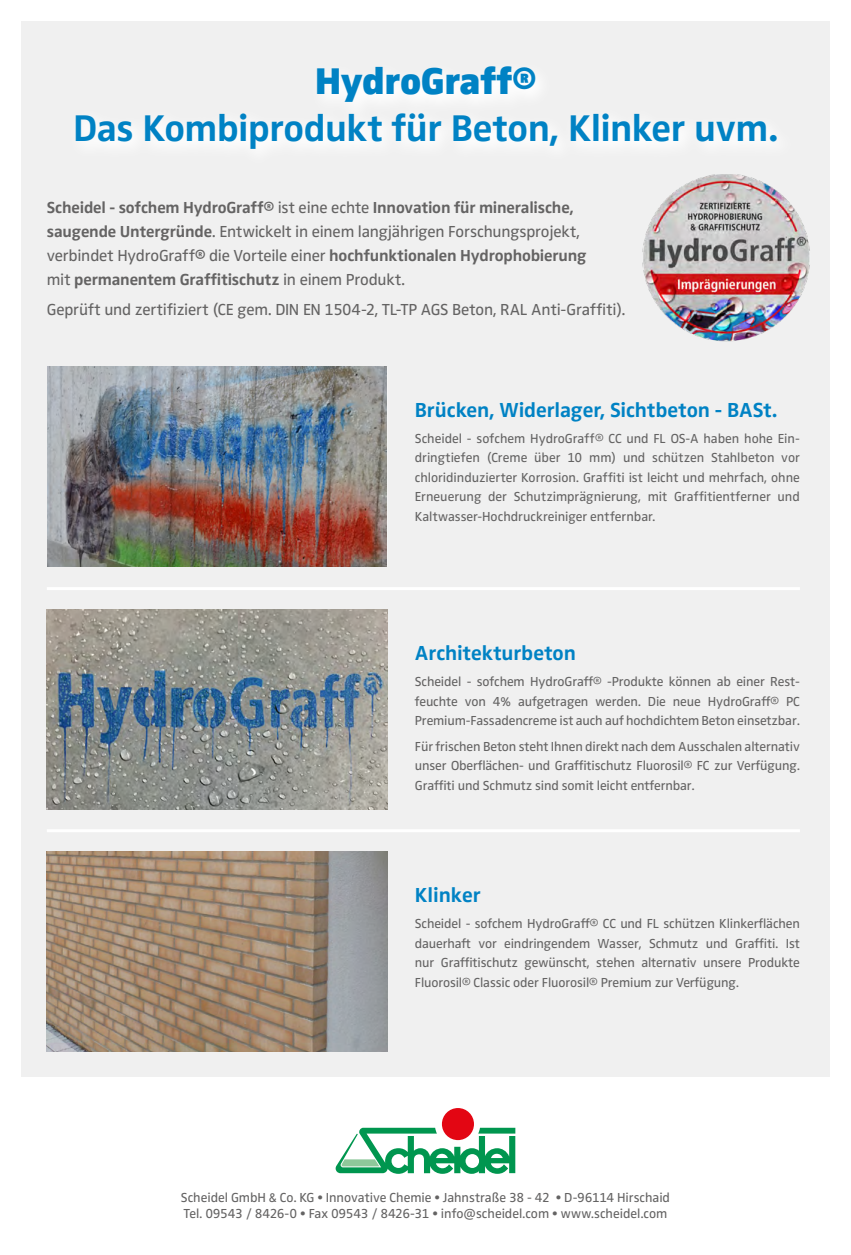
<style>
.page{position:relative;width:851px;height:1255px;background:#fff}
.page>*{position:absolute;margin:0;border:0;box-sizing:border-box;transform-origin:0 0}
.t1{font:700 38.4px "Zwo";letter-spacing:-.015em;color:#0082c4}
.t2{font:900 38.4px "Zwo";letter-spacing:-.01em;color:#0082c4}
.t3{font:700 21px "Zwo";letter-spacing:-.005em;color:#0082c4}
.t4{font:700 16.5px/24px "Zwo";letter-spacing:-.01em;color:#646363}
.t5{font:16.5px "Zwo";letter-spacing:-.01em;color:#646363}
.t6{font:13.5px/19.5px "Zwo";letter-spacing:-.01em;color:#646363;text-align:justify}
.s1{font-weight:400}
</style>
<div class="page">
<div style="left:21px;top:21px;width:808px;height:1055px;background:#f0f0f0"></div>
<img style="left:47px;top:609px;width:340px;height:200px">
<img style="left:47px;top:851px;width:340px;height:200px">
<img style="left:47px;top:366px;width:340px;height:200px">
<hr style="left:47px;top:587px;width:752px;height:3px;background:#fff">
<hr style="left:47px;top:829px;width:752px;height:3px;background:#fff">
<div style="left:442px;top:1107px;width:32px;height:32px;background:#e30613;border-radius:50%"></div>
<svg style="left:335px;top:1127px;width:180px;height:46px"></svg>
<img style="left:642px;top:174px;width:168px;height:168px">
<h1 class="t2" style="left:314px;top:59px;width:223px">HydroGraff®</h1>
<h1 class="t1" style="left:73px;top:105px;width:706px">Das Kombiprodukt für Beton, Klinker uvm.</h1>
<p class="t4" style="left:47px;top:195px;width:541px">Scheidel - sofchem HydroGraff® <span class="s1">ist eine echte</span> Innovation für mineralische, saugende Untergründe<span class="s1">. Entwickelt in einem langjährigen Forschungsprojekt, verbindet HydroGraff</span>® <span class="s1">die Vorteile einer</span> hochfunktionalen Hydrophobierung <span class="s1">mit</span> permanentem Graffitischutz <span class="s1">in einem Produkt.</span></p>
<p class="t5" style="left:47px;top:300px;width:580px">Geprüft und zertifiziert (CE gem. DIN EN 1504-2, TL-TP AGS Beton, RAL Anti-Graffiti).</p>
<h2 class="t3" style="left:415px;top:398px;width:364px">Brücken, Widerlager, Sichtbeton - BASt.</h2>
<p class="t6" style="left:415px;top:428px;width:386px">Scheidel - sofchem HydroGraff® CC und FL OS-A haben hohe Ein&shy;dringtiefen (Creme über 10 mm) und schützen Stahlbeton vor chloridinduzierter Korrosion. Graffiti ist leicht und mehrfach, ohne Erneuerung der Schutzimprägnierung, mit Graffitientferner und Kaltwasser-Hochdruckreiniger entfernbar.</p>
<h2 class="t3" style="left:415px;top:641px;width:162px">Architekturbeton</h2>
<p class="t6" style="left:415px;top:671px;width:386px">Scheidel - sofchem HydroGraff® -Produkte können ab einer Rest&shy;feuchte von 4% aufgetragen werden. Die neue HydroGraff® PC Premium-Fassadencreme ist auch auf hochdichtem Beton einsetzbar.</p>
<p class="t6" style="left:415px;top:736px;width:386px">Für frischen Beton steht Ihnen direkt nach dem Ausschalen alternativ unser Oberflächen- und Graffitischutz Fluorosil® FC zur Verfügung.<br>Graffiti und Schmutz sind somit leicht entfernbar.</p>
<h2 class="t3" style="left:415px;top:883px;width:67px">Klinker</h2>
<p class="t6" style="left:415px;top:913px;width:386px">Scheidel - sofchem HydroGraff® CC und FL schützen Klinkerflächen dauerhaft vor eindringendem Wasser, Schmutz und Graffiti. Ist nur Graffitischutz gewünscht, stehen alternativ unsere Produkte Fluorosil® Classic oder Fluorosil® Premium zur Verfügung.</p>
<p class="t6" style="left:181px;top:1188px;width:490px;line-height:16.5px">Scheidel GmbH &amp; Co. KG • Innovative Chemie • Jahnstraße 38 - 42 • D-96114 Hirschaid<br>Tel. 09543 / 8426-0 • Fax 09543 / 8426-31 • info@scheidel.com • www.scheidel.com</p>
</div>
